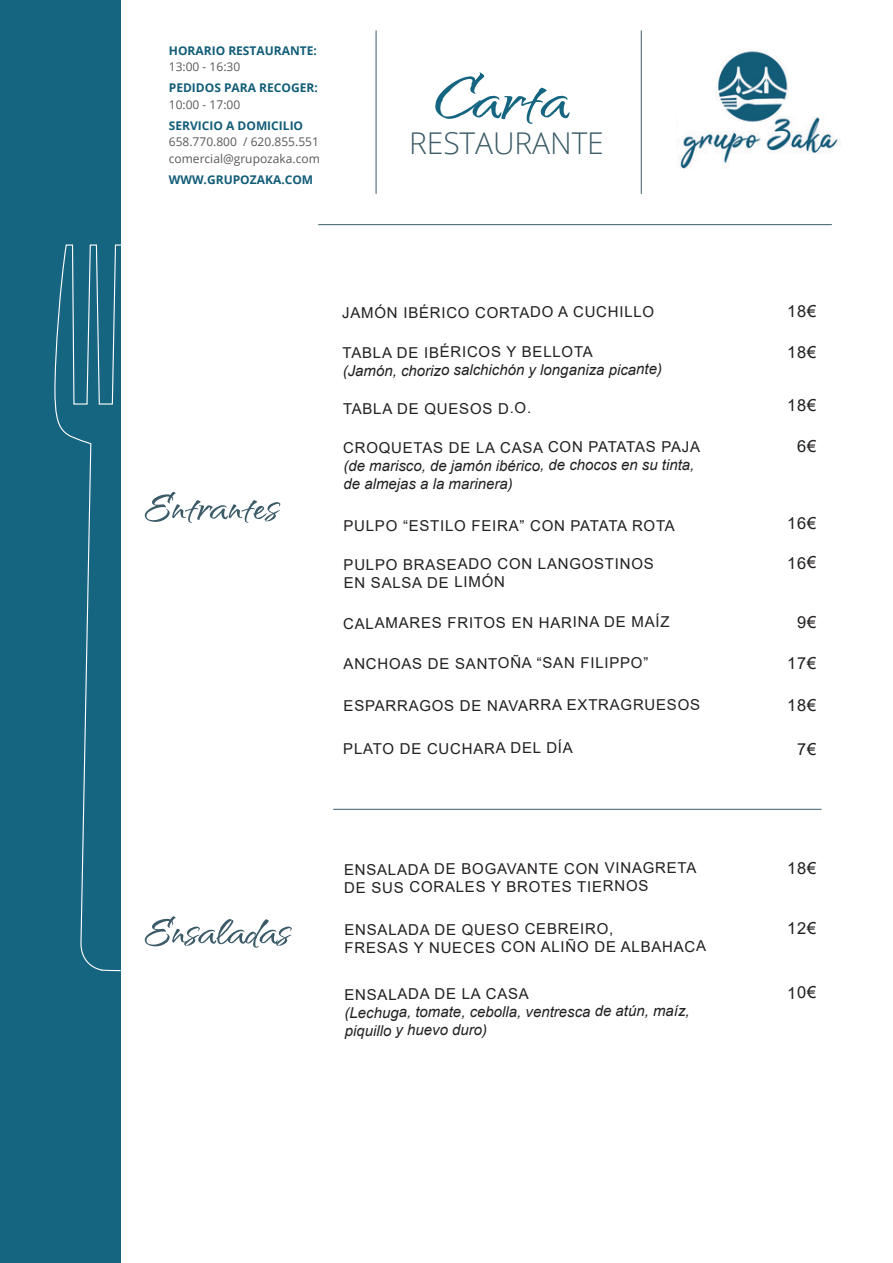
<style>
.page{position:relative;width:893px;height:1263px;background:#fff}
.page>*{position:absolute;margin:0;border:0;box-sizing:border-box;transform-origin:0 0}
.t1{font:700 84px "Qwitcher Grypen";letter-spacing:-.005em;color:#156480}
.t2{font:700 52.5px "Qwitcher Grypen";color:#3b5b68}
.t3{font:300 30px "Open Sans";letter-spacing:-.005em;color:#3b5b68}
.t4{font:16.5px "Arial";letter-spacing:.045em;color:#221f20}
.t5{font:15px/18.5px "Arial";letter-spacing:.045em;color:#221f20}
.t6{font:italic 15px/18.5px "Arial";color:#221f20}
.t7{font:700 12px "Open Sans";color:#125d78}
.t8{font:12px/16.5px "Open Sans";color:#57585a}
</style>
<div class="page">
<div style="left:0;top:0;width:121px;height:1263px;background:#156480"></div>
<svg style="left:54px;top:244px;width:67px;height:728px"></svg>
<hr style="left:333px;top:809px;width:488px;height:1px;background:#3b5b68">
<hr style="left:376px;top:30px;width:1px;height:164px;background:#3b5b68">
<hr style="left:641px;top:30px;width:1px;height:164px;background:#3b5b68">
<img style="left:677px;top:116px;width:164px;height:53px">
<img style="left:715px;top:51px;width:74px;height:71px">
<hr style="left:318px;top:224px;width:514px;height:1px;background:#3b5b68">
<p class="t7" style="left:169px;top:42px;width:150px">HORARIO RESTAURANTE:</p>
<p class="t8" style="left:169px;top:58px;width:73px">13:00 - 16:30</p>
<p class="t7" style="left:169px;top:79px;width:150px">PEDIDOS PARA RECOGER:</p>
<p class="t8" style="left:169px;top:96px;width:73px">10:00 - 17:00</p>
<p class="t7" style="left:169px;top:117px;width:136px">SERVICIO A DOMICILIO</p>
<p class="t8" style="left:169px;top:133px;width:153px">658.770.800 / 620.855.551 comercial@grupozaka.com</p>
<p class="t7" style="left:169px;top:171px;width:146px">WWW.GRUPOZAKA.COM</p>
<h1 class="t1" style="left:436px;top:50px;width:135px">Carta</h1>
<h3 class="t3" style="left:409px;top:123px;width:196px">RESTAURANTE</h3>
<h2 class="t2" style="left:145px;top:477px;width:135px">Entrantes</h2>
<h2 class="t2" style="left:145px;top:901px;width:147px">Ensaladas</h2>
<p class="t5" style="left:342px;top:303px;width:314px">JAMÓN IBÉRICO CORTADO A CUCHILLO</p>
<p class="t4" style="left:787px;top:300px;width:31px">18€</p>
<p class="t5" style="left:343px;top:343px;width:252px">TABLA DE IBÉRICOS Y BELLOTA</p>
<p class="t6" style="left:343px;top:361px;width:321px">(Jamón, chorizo salchichón y longaniza picante)</p>
<p class="t4" style="left:787px;top:341px;width:31px">18€</p>
<p class="t5" style="left:343px;top:399px;width:190px">TABLA DE QUESOS D.O.</p>
<p class="t4" style="left:787px;top:394px;width:31px">18€</p>
<p class="t5" style="left:343px;top:438px;width:358px">CROQUETAS DE LA CASA CON PATATAS PAJA</p>
<p class="t6" style="left:343px;top:456px;width:353px">(de marisco, de jamón ibérico, de chocos en su tinta, de almejas a la marinera)</p>
<p class="t4" style="left:797px;top:435px;width:21px">6€</p>
<p class="t5" style="left:343px;top:516px;width:333px">PULPO “ESTILO FEIRA” CON PATATA ROTA</p>
<p class="t4" style="left:787px;top:512px;width:31px">16€</p>
<p class="t5" style="left:344px;top:555px;width:312px">PULPO BRASEADO CON LANGOSTINOS<br>EN SALSA DE LIMÓN</p>
<p class="t4" style="left:787px;top:551px;width:31px">16€</p>
<p class="t5" style="left:343px;top:613px;width:328px">CALAMARES FRITOS EN HARINA DE MAÍZ</p>
<p class="t4" style="left:797px;top:611px;width:21px">9€</p>
<p class="t5" style="left:344px;top:654px;width:306px">ANCHOAS DE SANTOÑA “SAN FILIPPO”</p>
<p class="t4" style="left:787px;top:652px;width:31px">17€</p>
<p class="t5" style="left:344px;top:696px;width:358px">ESPARRAGOS DE NAVARRA EXTRAGRUESOS</p>
<p class="t4" style="left:787px;top:694px;width:31px">18€</p>
<p class="t5" style="left:343px;top:739px;width:231px">PLATO DE CUCHARA DEL DÍA</p>
<p class="t4" style="left:797px;top:737px;width:21px">7€</p>
<p class="t5" style="left:344px;top:859px;width:354px">ENSALADA DE BOGAVANTE CON VINAGRETA<br>DE SUS CORALES Y BROTES TIERNOS</p>
<p class="t4" style="left:787px;top:856px;width:31px">18€</p>
<p class="t5" style="left:344px;top:920px;width:363px;line-height:17.7px">ENSALADA DE QUESO CEBREIRO,<br>FRESAS Y NUECES CON ALIÑO DE ALBAHACA</p>
<p class="t4" style="left:787px;top:917px;width:31px">12€</p>
<p class="t5" style="left:344px;top:985px;width:186px">ENSALADA DE LA CASA</p>
<p class="t6" style="left:345px;top:1002px;width:347px">(Lechuga, tomate, cebolla, ventresca de atún, maíz, piquillo y huevo duro)</p>
<p class="t4" style="left:787px;top:981px;width:31px">10€</p>
</div>
